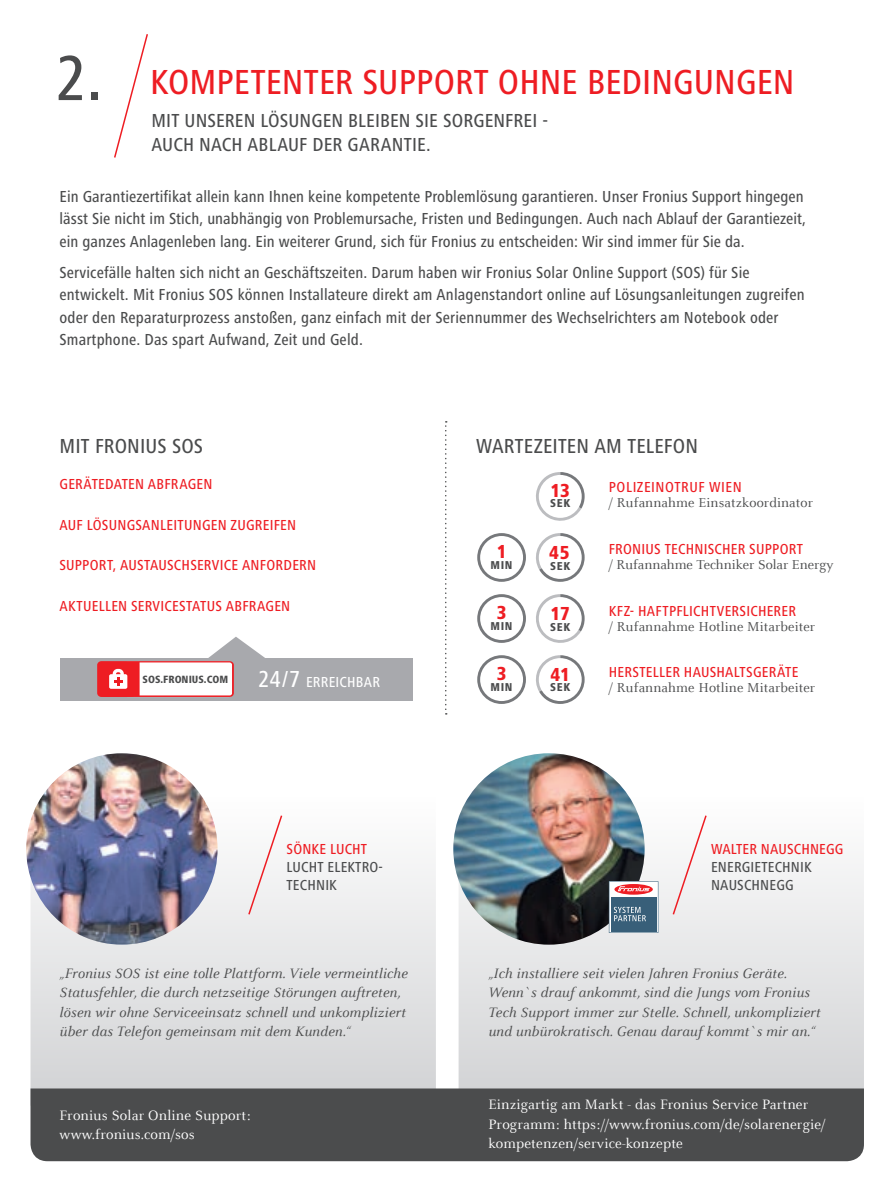
<style>
.page{position:relative;width:893px;height:1191px;background:#fff}
.page>*{position:absolute;margin:0;border:0;box-sizing:border-box;transform-origin:0 0}
.t1{font:500 condensed 36px "Frutiger Next LTW1 G";letter-spacing:.005em;color:#ee1d23}
.t2{font:500 condensed 21px "Frutiger Next LTW1 G";color:#4b4c4d}
.t3{font:500 condensed 19.5px/24px "Frutiger Next LTW1 G";letter-spacing:.005em;color:#4b4c4d}
.t4{font:800 condensed 19.5px "Frutiger Next LTW1 G";color:#ee1d23}
.t5{font:500 condensed 16.5px/22.5px "Frutiger Next LTW1 G";letter-spacing:.01em;color:#4b4c4d}
.t6{font:italic 15px/19.5px "Celeste Offc Pro";letter-spacing:.01em;color:#4b4c4d}
.t7{font:500 condensed 15px "Frutiger Next LTW1 G";letter-spacing:.015em;color:#ee1d23}
.t8{font:15px/19.5px "Celeste Offc Pro";letter-spacing:.01em;color:#fff}
.t9{font:500 condensed 15px/18px "Frutiger Next LTW1 G";letter-spacing:.01em;color:#4b4c4d}
.t10{font:500 condensed 15px "Frutiger Next LTW1 G";color:#fff}
.t11{font:14.25px "Celeste Offc Pro";letter-spacing:.01em;color:#4b4c4d}
.t12{font:800 condensed 11.85px "Frutiger Next LTW1 G";letter-spacing:.05em;color:#4b4c4d}
.t13{font:800 condensed 10.95px "Frutiger Next LTW1 G";color:#4b4c4d}
.s1{font-size:66px;color:#4b4c4d}
.s2{font-size:24px}
</style>
<div class="page">
<svg style="left:459px;top:799px;width:405px;height:289px;fill:#e3e4e5"></svg>
<svg style="left:31px;top:799px;width:405px;height:289px;fill:#e4e4e5"></svg>
<div style="left:31px;top:1088px;width:833px;height:73px;background:#4b4c4d"></div>
<svg style="left:536px;top:472px;width:49px;height:49px"></svg>
<div style="left:539px;top:475px;width:43px;height:43px;background:#fff;border-radius:50%"></div>
<svg style="left:536px;top:533px;width:49px;height:49px"></svg>
<div style="left:539px;top:536px;width:43px;height:43px;background:#fff;border-radius:50%"></div>
<svg style="left:536px;top:594px;width:49px;height:49px"></svg>
<div style="left:539px;top:597px;width:43px;height:43px;background:#fff;border-radius:50%"></div>
<svg style="left:477px;top:594px;width:49px;height:49px"></svg>
<div style="left:480px;top:597px;width:43px;height:43px;background:#fff;border-radius:50%"></div>
<svg style="left:536px;top:655px;width:49px;height:49px"></svg>
<div style="left:539px;top:658px;width:43px;height:43px;background:#fff;border-radius:50%"></div>
<svg style="left:477px;top:655px;width:49px;height:49px"></svg>
<div style="left:480px;top:658px;width:43px;height:43px;background:#fff;border-radius:50%"></div>
<div style="left:60px;top:658px;width:352px;height:42px;background:#a8a9ad"></div>
<svg style="left:97px;top:637px;width:168px;height:60px"></svg>
<svg style="left:114px;top:34px;width:34px;height:124px"></svg>
<svg style="left:445px;top:421px;width:2px;height:293px"></svg>
<svg style="left:247px;top:813px;width:36px;height:103px"></svg>
<img style="left:26px;top:753px;width:192px;height:191px;border-radius:96px">
<img style="left:453px;top:753px;width:192px;height:191px;border-radius:96px">
<div style="left:671px;top:813px;width:37px;height:103px;background:#f4f4f4"></div>
<svg style="left:609px;top:881px;width:49px;height:52px"></svg>
<svg style="left:477px;top:533px;width:49px;height:49px"></svg>
<div style="left:480px;top:536px;width:43px;height:43px;background:#fff;border-radius:50%"></div>
<h1 class="t1" style="left:55px;top:61px;width:552px"><span class="s1">2.</span> Kompetenter Support OHNE BEDINGUNGEN</h1>
<p class="t3" style="left:152px;top:108px;width:398px">Mit unseren Lösungen bleiben Sie sorgenfrei - auch nach Ablauf der Garantie.</p>
<p class="t5" style="left:60px;top:185px;width:748px">Ein Garantiezertifikat allein kann I hnen keine kompetente Problemlösung garantieren. Unser Fronius Support hingegen lässt Sie nicht im Stich, unabhängig von Problemursache, Fristen und Bedingungen. Auch nach Ablauf der Garantiezeit, ein ganzes Anlagenleben lang. Ein weiterer Grund, sich für Fronius zu entscheiden: Wir sind immer für Sie da.</p>
<p class="t5" style="left:60px;top:261px;width:692px">Servicefälle halten sich nicht an Geschäftszeiten. Darum haben wir Fronius Solar Online Support (SOS) für Sie entwickelt. Mit Fronius SOS</p>
<p class="t5" style="left:60px;top:283px;width:747px;text-indent:178px">können I nstallateure direkt am Anlagenstandort online auf Lösungsanleitungen zugreifen oder den Reparaturprozess anstoßen, ganz einfach mit der Seriennummer des Wechselrichters am Notebook oder<br>Smartphone. Das spart Aufwand, Zeit und Geld.</p>
<p class="t2" style="left:60px;top:434px;width:56px">MIT FRONIUS</p>
<p class="t2" style="left:172px;top:434px;width:11px">SOS</p>
<p class="t7" style="left:60px;top:476px;width:9px">GERÄTEDATEN</p>
<p class="t7" style="left:148px;top:476px;width:32px">ABFRAGEN</p>
<p class="t7" style="left:60px;top:516px;width:52px">AU F LÖSUNGSANLEITUNGEN</p>
<p class="t7" style="left:231px;top:516px;width:8px">ZUGREI</p>
<p class="t7" style="left:274px;top:516px;width:15px">FEN</p>
<p class="t7" style="left:59px;top:557px;width:70px">SU PPORT, AUSTAUSC</p>
<p class="t7" style="left:182px;top:557px;width:17px">HSERVICE</p>
<p class="t7" style="left:242px;top:557px;width:34px">AN FORDERN</p>
<p class="t7" style="left:59px;top:597px;width:26px">AKTUELLEN</p>
<p class="t7" style="left:131px;top:597px;width:8px">SERVICESTATUS</p>
<p class="t7" style="left:226px;top:597px;width:32px">ABFRAGEN</p>
<p class="t13" style="left:143px;top:673px;width:87px">SOS.FRONIUS.COM</p>
<p class="t10" style="left:258px;top:673px;width:56px"><span class="s2">24/7</span> ERREIC</p>
<p class="t10" style="left:347px;top:673px;width:18px">HBAR</p>
<p class="t7" style="left:287px;top:840px;width:82px">Sönke Lucht</p>
<p class="t9" style="left:287px;top:857px;width:98px">Lucht Elektro&shy;technik</p>
<p class="t2" style="left:476px;top:434px;width:27px">WARTEZEITEN</p>
<p class="t2" style="left:594px;top:434px;width:43px">AM TELE</p>
<p class="t2" style="left:664px;top:434px;width:22px">FON</p>
<p class="t4" style="left:550px;top:479px;width:21px">13</p>
<p class="t12" style="left:550px;top:496px;width:22px">SEK</p>
<p class="t4" style="left:549px;top:541px;width:22px">45</p>
<p class="t12" style="left:550px;top:559px;width:22px">SEK</p>
<p class="t4" style="left:551px;top:602px;width:21px">17</p>
<p class="t12" style="left:550px;top:620px;width:22px">SEK</p>
<p class="t7" style="left:609px;top:479px;width:17px">POLIZEINOTRU</p>
<p class="t7" style="left:698px;top:479px;width:30px">F WIEN</p>
<p class="t11" style="left:609px;top:494px;width:206px">/ Rufannahme Einsatzkoordinator</p>
<p class="t7" style="left:609px;top:541px;width:196px">Fronius tech nisch er Support</p>
<p class="t11" style="left:609px;top:556px;width:226px">/ Rufannahme Techniker Solar Energy</p>
<p class="t7" style="left:609px;top:602px;width:109px">KFZ- HAFTPFLICHTVERSIC</p>
<p class="t7" style="left:758px;top:602px;width:17px">HERER</p>
<p class="t11" style="left:609px;top:617px;width:208px">/ Rufannahme Hotline Mitarbeiter</p>
<p class="t7" style="left:609px;top:663px;width:17px">HERSTELLER</p>
<p class="t7" style="left:684px;top:663px;width:50px">HAUSHALTSGERÄTE</p>
<p class="t11" style="left:609px;top:678px;width:208px">/ Rufannahme Hotline Mitarbeiter</p>
<p class="t4" style="left:497px;top:540px;width:11px">1</p>
<p class="t12" style="left:491px;top:558px;width:24px">MIN</p>
<p class="t4" style="left:497px;top:601px;width:11px">3</p>
<p class="t12" style="left:491px;top:619px;width:24px">MIN</p>
<p class="t4" style="left:497px;top:662px;width:11px">3</p>
<p class="t12" style="left:491px;top:680px;width:24px">MIN</p>
<p class="t4" style="left:550px;top:663px;width:21px">41</p>
<p class="t12" style="left:550px;top:680px;width:22px">SEK</p>
<p class="t7" style="left:711px;top:840px;width:134px">Walter Nausch negg</p>
<p class="t9" style="left:711px;top:857px;width:101px">Energietech nik<br>Nausch negg</p>
<p class="t6" style="left:60px;top:963px;width:350px">„Fronius SOS ist eine tolle Plattform. Viele vermeintliche Statusfehler, die durch netzseitige Störungen auftreten, lösen wir ohne Serviceeinsatz schnell und unkompliziert über das Telefon gemeinsam mit dem Kunden.“</p>
<p class="t6" style="left:488px;top:963px;width:334px">„Ich installiere seit vielen Jahren Fronius Geräte.<br>Wenn`s drauf ankommt, sind die Jungs vom Fronius Tech Support immer zur Stelle. Schnell, unkompliziert und unbürokratisch. Genau darauf kommt`s mir an.“</p>
<p class="t8" style="left:60px;top:1105px;width:193px">Fronius Solar Online Support: www.fronius.com/sos</p>
<p class="t8" style="left:488px;top:1094px;width:339px">Einzigartig am Markt - das Fronius Service Partner<br>Programm: https://www.fronius.com/de/solarenergie/ kompetenzen/service-konzepte</p>
</div>
